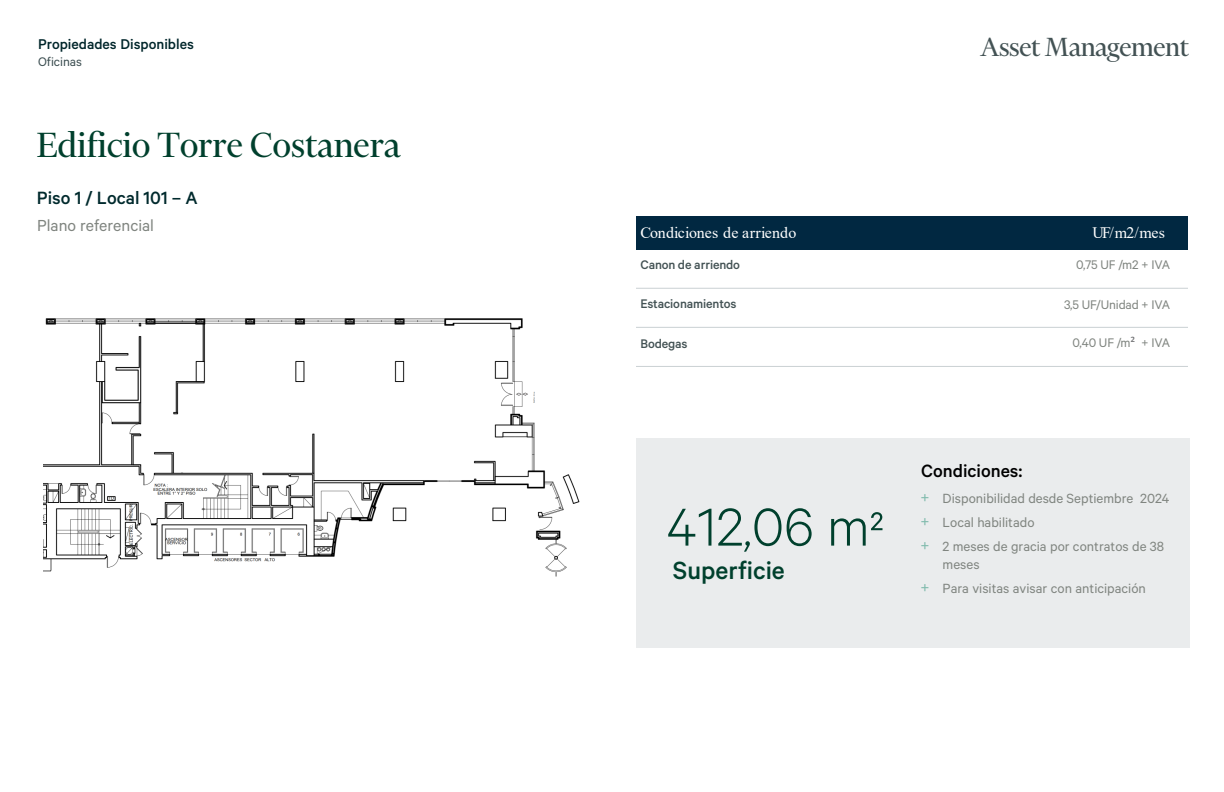
<style>
.page{position:relative;width:1224px;height:792px;background:#fff}
.page>*{position:absolute;margin:0;border:0;box-sizing:border-box;transform-origin:0 0}
.t1{font:300 60px "Calibre";color:#00402d}
.t2{font:40px "Financier Display";color:#00402d}
.t3{font:30px "Financier Display";letter-spacing:-.01em;color:#435254}
.t4{font:500 28px "Calibre";color:#00402d}
.t5{font:500 20px "Calibre";color:#002a2d}
.t6{font:500 20px "Calibre";color:#000}
.t7{font:18px "Calibre";color:#808580}
.t8{font:16px "Times New Roman";letter-spacing:.005em;color:#fff}
.t9{font:500 16px "Calibre";color:#00262b}
.t10{font:15px/18px "Calibre";color:#808580}
.t11{font:14px "Calibre";letter-spacing:-.01em;color:#808580}
.t12{font:500 14px "Calibre";letter-spacing:-.01em;color:#435254}
.t13{font:14px "Calibre";color:#3c4e51}
.s1{font-family:"Calibri";color:#6d6e71}
.s2{font-size:54px}
.s3{font-size:18px;color:#81bbad}
</style>
<div class="page">
<div style="left:636px;top:216px;width:209px;height:33px;background:#012841"></div>
<div style="left:845px;top:216px;width:343px;height:33px;background:#012841"></div>
<hr style="left:636px;top:288px;width:552px;height:1px;background:#cad1d3">
<hr style="left:636px;top:327px;width:552px;height:1px;background:#cad1d3">
<hr style="left:636px;top:366px;width:552px;height:1px;background:#cad1d3">
<div style="left:636px;top:438px;width:553px;height:210px;background:#eaeced"></div>
<img style="left:43px;top:318px;width:537px;height:259px">
<p class="t9" style="left:38px;top:34px;width:157px">Propiedades Disponibles</p>
<p class="t13" style="left:38px;top:54px;width:45px">Oficinas</p>
<p class="t2" style="left:37px;top:124px;width:365px">Edificio Torre Costanera</p>
<p class="t5" style="left:37px;top:187px;width:162px">Piso 1 / Local 101 – A</p>
<p class="t7" style="left:37px;top:215px;width:118px">Plano referencial</p>
<p class="t3" style="left:980px;top:31px;width:210px">Asset Management</p>
<p class="t8" style="left:641px;top:221px;width:157px">Condiciones de arriendo</p>
<p class="t8" style="left:1093px;top:221px;width:74px">UF/m2/mes</p>
<p class="t12" style="left:640px;top:257px;width:101px">Canon de arriendo</p>
<p class="t11" style="left:1076px;top:257px;width:96px">0,75 UF /m2 + IVA</p>
<p class="t12" style="left:640px;top:296px;width:98px">Estacionamientos</p>
<p class="t11" style="left:1064px;top:296px;width:108px">3,5 UF/Unidad + IVA</p>
<p class="t12" style="left:640px;top:335px;width:49px">Bodegas</p>
<p class="t11" style="left:1073px;top:335px;width:99px">0,40 UF /m<span class="s1">²</span> + IVA</p>
<p class="t1" style="left:667px;top:492px;width:219px">412,06 m<span class="s2">²</span></p>
<p class="t4" style="left:673px;top:554px;width:113px">Superficie</p>
<p class="t6" style="left:921px;top:459px;width:103px">Condiciones:</p>
<p class="t10" style="left:920px;top:489px;width:251px"><span class="s3">+</span> Disponibilidad desde Septiembre 2024</p>
<p class="t10" style="left:920px;top:513px;width:116px"><span class="s3">+</span> Local habilitado</p>
<p class="t10" style="left:943px;top:537px;width:223px;text-indent:-22px"><span class="s3">+</span> 2 meses de gracia por contratos de 38 meses</p>
<p class="t10" style="left:920px;top:579px;width:227px"><span class="s3">+</span> Para visitas avisar con anticipación</p>
</div>
